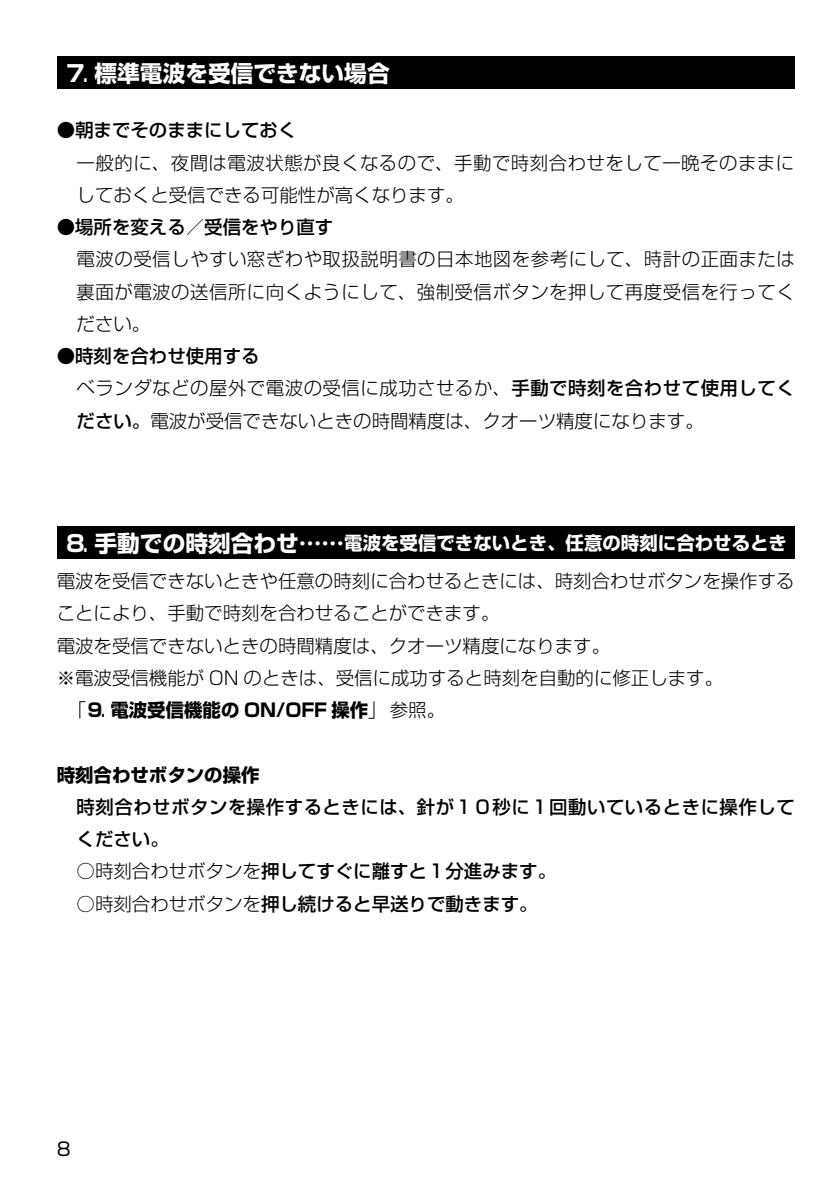
<style>
.page{position:relative;width:840px;height:1191px;background:#fff}
.page>*{position:absolute;margin:0;border:0;box-sizing:border-box;transform-origin:0 0}
.t1{font:700 22.6px "Shin Go Pro";color:#fff}
.t2{font:300 18.4px/32.2px "Shin Go Pro";color:#000;text-align:justify}
.t3{font:500 18.4px "Shin Go Pro";color:#000}
.t4{font:300 18.4px/32.2px "Shin Go Pro";letter-spacing:.025em;color:#000}
.t5{font:500 18.4px/32.2px "Shin Go Pro";letter-spacing:.025em;color:#000}
.t6{font:700 18.4px "Shin Go Pro";color:#000}
.t7{font:18.4px "Shin Go Pro";color:#000}
.s1{font-weight:500}
.s2{font-weight:700;font-size:22.6px;color:#fff}
.s3{font-weight:700;color:#fff}
.s4{font-weight:300}
</style>
<div class="page">
<div style="left:57px;top:57px;width:737px;height:32px;background:#000"></div>
<div style="left:57px;top:526px;width:737px;height:32px;background:#000"></div>
<p class="t1" style="left:64px;top:56px;width:327px">⒎ 標準電波を受信できない場合</p>
<p class="t3" style="left:57px;top:115px;width:241px">●朝までそのままにしておく</p>
<p class="t4" style="left:77px;top:144px;width:718px">一般的に、夜間は電波状態が良くなるので、手動で時刻合わせをして一晩そのままにしておくと受信できる可能性が高くなります。</p>
<p class="t3" style="left:57px;top:212px;width:278px">●場所を変える／受信をやり直す</p>
<p class="t2" style="left:77px;top:241px;width:719px">電波の受信しやすい窓ぎわや取扱説明書の日本地図を参考にして、時計の正面または裏面が電波の送信所に向くようにして、強制受信ボタンを押して再度受信を行ってください。</p>
<p class="t2" style="left:77px;top:338px;width:719px;text-align:left;text-indent:-20px"><span class="s1">●時刻を合わせ使用する<br></span>ベランダなどの屋外で電波の受信に成功させるか、<span class="s1">手動で時刻を合わせて使用してください。</span>電波が受信できないときの時間精度は、クオーツ精度になります。</p>
<p class="t2" style="left:57px;top:522px;width:739px;line-height:37.6px;text-align:center"><span class="s2">⒏ 手動での時刻合わせ……</span><span class="s3">電波を受信できないとき、任意の時刻に合わせるとき</span>電波を受信できないときや任意の時刻に合わせるときには、時刻合わせボタンを操作する</p>
<p class="t2" style="left:57px;top:595px;width:444px">ことにより、手動で時刻を合わせることができます。</p>
<p class="t2" style="left:57px;top:627px;width:554px">電波を受信できないときの時間精度は、クオーツ精度になります。</p>
<p class="t2" style="left:57px;top:659px;width:667px">※電波受信機能が ON のときは、受信に成功すると時刻を自動的に修正します。</p>
<p class="t6" style="left:67px;top:695px;width:379px"><span class="s4">「</span>⒐ 電波受信機能の ON/OFF 操作<span class="s4">」 参照。</span></p>
<p class="t6" style="left:57px;top:760px;width:204px">時刻合わせボタンの操作</p>
<p class="t5" style="left:77px;top:788px;width:719px">時刻合わせボタンを操作するときには、針が１０秒に１回動いているときに操作してください。</p>
<p class="t3" style="left:77px;top:856px;width:481px"><span class="s4">○時刻合わせボタンを</span>押してすぐに離すと１分進みます。</p>
<p class="t3" style="left:77px;top:888px;width:462px"><span class="s4">○時刻合わせボタンを</span>押し続けると早送りで動きます。</p>
<p class="t7" style="left:57px;top:1133px;width:15px">8</p>
</div>
